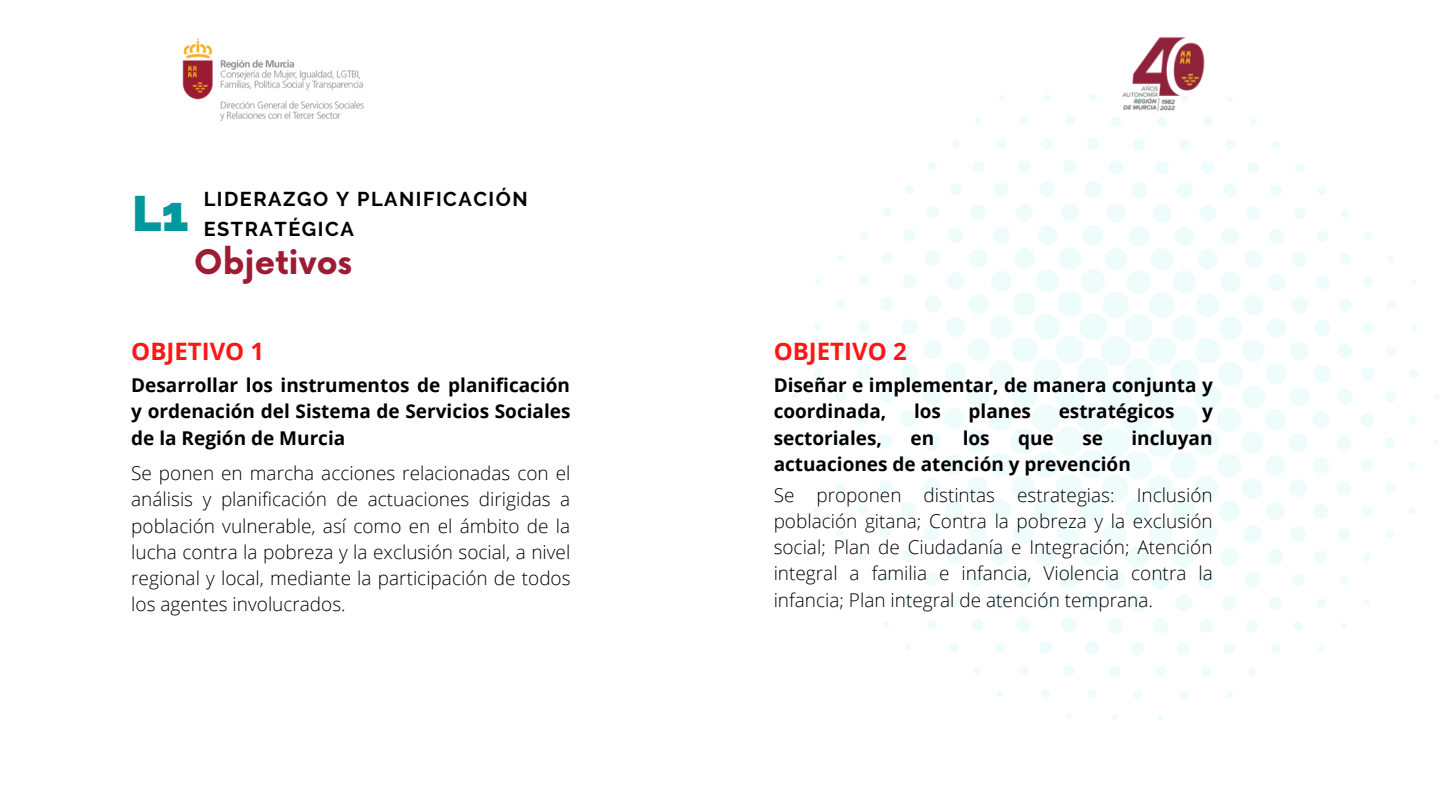
<style>
.page{position:relative;width:1440px;height:810px;background:#fff}
.page>*{position:absolute;margin:0;border:0;box-sizing:border-box;transform-origin:0 0}
.t1{font:800 50px "Raleway";color:#03989e}
.t2{font:700 33px "Now";color:#9d1c34}
.t3{font:700 24px "Open Sans";color:#ff1616}
.t4{font:700 20px/30px "Raleway";letter-spacing:.075em;color:#000}
.t5{font:300 19px/26.2px "Open Sans";color:#000;text-align:justify}
.t6{font:700 19px/26.2px "Open Sans";color:#000;text-align:justify}
</style>
<div class="page">
<img style="left:1123px;top:36px;width:82px;height:58px">
<img style="left:182px;top:38px;width:182px;height:83px">
<svg style="left:791px;top:94px;width:649px;height:627px"></svg>
<h1 class="t1" style="left:132px;top:184px;width:58px">L1</h1>
<p class="t4" style="left:204px;top:184px;width:326px">LIDERAZGO Y PLANIFICACIÓN<br>ESTRATÉGICA</p>
<h2 class="t2" style="left:194px;top:244px;width:159px">Objetivos</h2>
<p class="t3" style="left:131px;top:335px;width:135px">OBJETIVO 1</p>
<p class="t6" style="left:131px;top:372px;width:441px">Desarrollar los instrumentos de planificación y ordenación del Sistema de Servicios Sociales de la Región de Murcia</p>
<p class="t5" style="left:131px;top:460px;width:441px">Se ponen en marcha acciones relacionadas con el análisis y planificación de actuaciones dirigidas a población vulnerable, así como en el ámbito de la lucha contra la pobreza y la exclusión social, a nivel regional y local, mediante la participación de todos los agentes involucrados.</p>
<p class="t3" style="left:774px;top:335px;width:135px">OBJETIVO 2</p>
<p class="t6" style="left:774px;top:372px;width:441px">Diseñar e implementar, de manera conjunta y coordinada,</p>
<p class="t6" style="left:914px;top:398px;width:29px">los</p>
<p class="t6" style="left:969px;top:398px;width:64px">planes</p>
<p class="t6" style="left:1059px;top:398px;width:117px">estratégicos</p>
<p class="t6" style="left:1202px;top:398px;width:12px">y</p>
<p class="t6" style="left:774px;top:424px;width:110px">sectoriales,</p>
<p class="t6" style="left:910px;top:424px;width:25px">en</p>
<p class="t6" style="left:963px;top:424px;width:29px">los</p>
<p class="t6" style="left:1018px;top:424px;width:37px">que</p>
<p class="t6" style="left:1082px;top:424px;width:22px">se</p>
<p class="t6" style="left:1132px;top:424px;width:83px">incluyan</p>
<p class="t6" style="left:774px;top:450px;width:359px">actuaciones de atención y prevención</p>
<p class="t5" style="left:774px;top:481px;width:441px">Se proponen distintas estrategias: Inclusión población gitana; Contra la pobreza y la exclusión social; Plan de Ciudadanía e Integración; Atención integral a familia e infancia, Violencia contra la infancia; Plan integral de atención temprana.</p>
</div>
